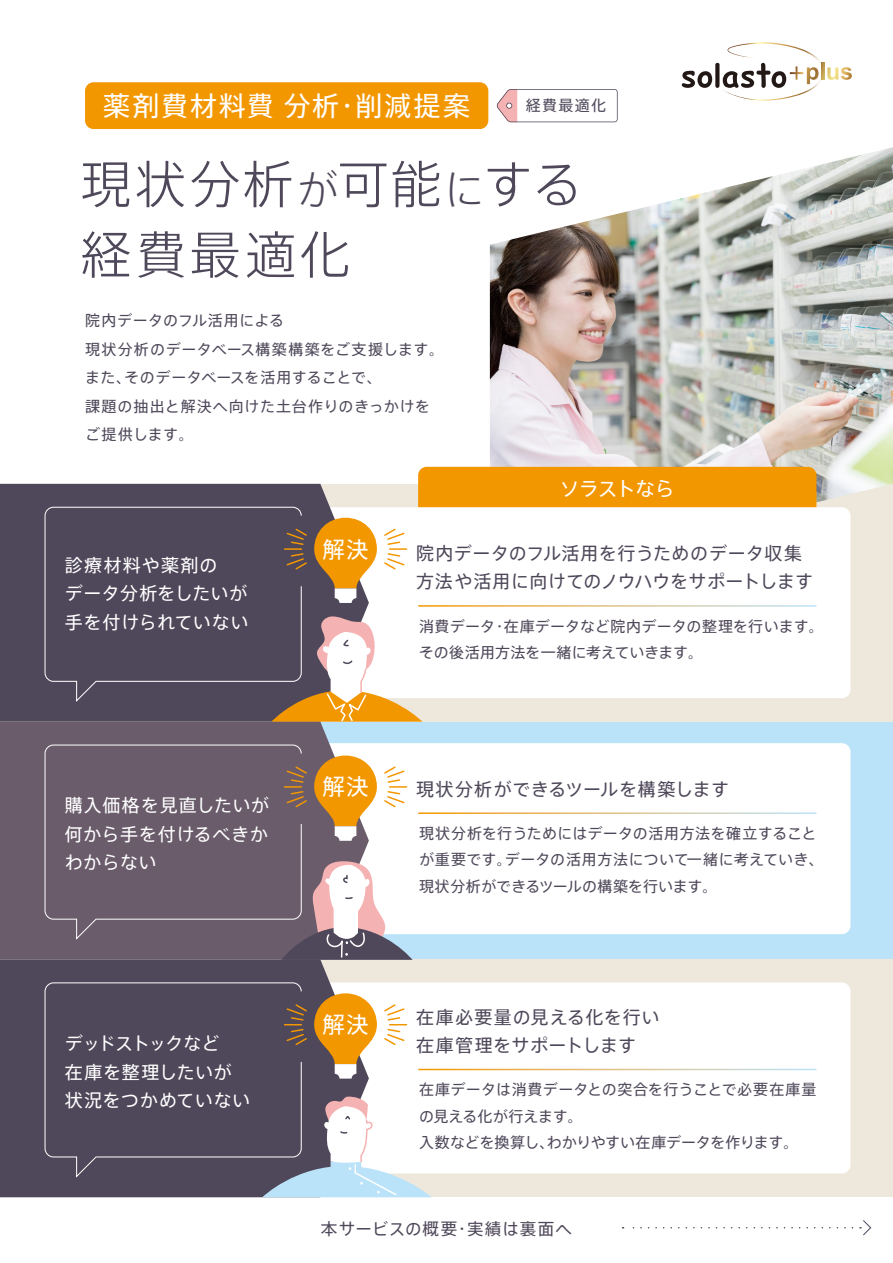
<style>
.page{position:relative;width:893px;height:1263px;background:#fff}
.page>*{position:absolute;margin:0;border:0;box-sizing:border-box;transform-origin:0 0}
.t1{font:300 51px/70.5px "Axis Std";letter-spacing:.06em;color:#4f485a}
.t2{font:27px "Axis Std";letter-spacing:.065em;color:#fff}
.t3{font:22.5px "Axis Std";color:#fff}
.t4{font:19.8px "Axis Std";letter-spacing:-.025em;color:#fff}
.t5{font:18px/28.5px "Axis Std";letter-spacing:.03em;color:#fff}
.t6{font:18px/28.5px "Axis Std";letter-spacing:.03em;color:#4f485a}
.t7{font:18px "Axis Std";letter-spacing:.05em;color:#4f485a}
.t8{font:18px "Axis Std";letter-spacing:-.035em;color:#fff}
.t9{font:16.5px "Axis Std";letter-spacing:.065em;color:#4f485a}
.t10{font:15px/26.2px "Axis Std";letter-spacing:.02em;color:#4f485a}
.t11{font:15px/28.5px "Axis Std";letter-spacing:.045em;color:#4f485a}
.s1{font-size:40.8px}
</style>
<div class="page">
<div style="left:0;top:484px;width:893px;height:238px;background:#eee7db"></div>
<img style="left:490px;top:147px;width:403px;height:398px">
<div style="left:0;top:722px;width:893px;height:237px;background:#bae3f9"></div>
<div style="left:0;top:959px;width:893px;height:238px;background:#eee7db"></div>
<div style="left:418px;top:467px;width:398px;height:60px;background:#f39700;border-radius:9px"></div>
<div style="left:320px;top:507px;width:530px;height:191px;background:#fff;border-radius:9px"></div>
<div style="left:320px;top:743px;width:530px;height:191px;background:#fff;border-radius:9px"></div>
<div style="left:320px;top:982px;width:530px;height:191px;background:#fff;border-radius:9px"></div>
<div style="left:0;top:484px;width:369px;height:238px;background:#4f485a"></div>
<div style="left:0;top:722px;width:369px;height:237px;background:#6a5c6b"></div>
<svg style="left:0;top:959px;width:369px;height:238px;background:#595262"></svg>
<svg style="left:281px;top:860px;width:132px;height:100px"></svg>
<svg style="left:271px;top:616px;width:151px;height:107px"></svg>
<svg style="left:262px;top:1096px;width:170px;height:101px"></svg>
<div style="left:44px;top:506px;width:258px;height:196px;background:#4f485a"></div>
<svg style="left:314px;top:518px;width:63px;height:85px"></svg>
<svg style="left:384px;top:528px;width:23px;height:42px"></svg>
<svg style="left:285px;top:527px;width:23px;height:44px"></svg>
<div style="left:44px;top:744px;width:258px;height:196px;background:#6a5c6b"></div>
<svg style="left:314px;top:755px;width:63px;height:86px"></svg>
<svg style="left:384px;top:766px;width:23px;height:42px"></svg>
<svg style="left:285px;top:765px;width:23px;height:44px"></svg>
<div style="left:44px;top:982px;width:258px;height:196px;background:#4f485a"></div>
<svg style="left:314px;top:993px;width:63px;height:85px"></svg>
<svg style="left:384px;top:1004px;width:23px;height:41px"></svg>
<svg style="left:285px;top:1003px;width:23px;height:43px"></svg>
<div style="left:85px;top:82px;width:403px;height:47px;background:#f39700;border-radius:9px"></div>
<svg style="left:860px;top:1220px;width:12px;height:16px"></svg>
<svg style="left:623px;top:1227px;width:230px;height:1px"></svg>
<svg style="left:497px;top:89px;width:121px;height:33px"></svg>
<svg style="left:682px;top:42px;width:170px;height:59px"></svg>
<h2 class="t2" style="left:103px;top:86px;width:368px">薬剤費材料費 分析・削減提案</h2>
<p class="t10" style="left:526px;top:91px;width:82px">経費最適化</p>
<h1 class="t1" style="left:80px;top:146px;width:504px">現状分析<span class="s1">が</span>可能<span class="s1">に</span>する経費最適化</h1>
<p class="t11" style="left:85px;top:305px;width:360px">院内データのフル活用による<br>現状分析のデータベース構築構築をご支援します。また、そのデータベースを活用することで、<br>課題の抽出と解決へ向けた土台作りのきっかけをご提供します。</p>
<h3 class="t4" style="left:560px;top:474px;width:116px">ソラストなら</h3>
<p class="t5" style="left:65px;top:550px;width:185px">診療材料や薬剤の<br>データ分析をしたいが手を付けられていない</p>
<p class="t5" style="left:65px;top:790px;width:206px;text-align:justify">購入価格を見直したいが何から手を付けるべきかわからない</p>
<h3 class="t3" style="left:322px;top:532px;width:48px">解決</h3>
<h3 class="t3" style="left:322px;top:770px;width:48px">解決</h3>
<p class="t6" style="left:416px;top:538px;width:399px">院内データのフル活用を行うためのデータ収集方法や活用に向けてのノウハウをサポートします</p>
<p class="t10" style="left:419px;top:612px;width:406px">消費データ・在庫データなど院内データの整理を行います。その後活用方法を一緒に考えていきます。</p>
<p class="t6" style="left:416px;top:774px;width:314px">現状分析ができるツールを構築します</p>
<p class="t10" style="left:419px;top:819px;width:406px">現状分析を行うためにはデータの活用方法を確立することが重要です。データの活用方法について一緒に考えていき、現状分析ができるツールの構築を行います。</p>
<p class="t7" style="left:416px;top:1003px;width:245px">在庫必要量の見える化を行い</p>
<h3 class="t3" style="left:322px;top:1008px;width:48px">解決</h3>
<p class="t8" style="left:65px;top:1030px;width:156px">デッドストックなど</p>
<p class="t6" style="left:416px;top:1030px;width:222px">在庫管理をサポートします</p>
<p class="t5" style="left:65px;top:1056px;width:187px">在庫を整理したいが状況をつかめていない</p>
<p class="t10" style="left:419px;top:1076px;width:399px">在庫データは消費データとの突合を行うことで必要在庫量の見える化が行えます。<br>入数などを換算し、わかりやすい在庫データを作ります。</p>
<p class="t9" style="left:321px;top:1216px;width:253px">本サービスの概要・実績は裏面へ</p>
</div>
